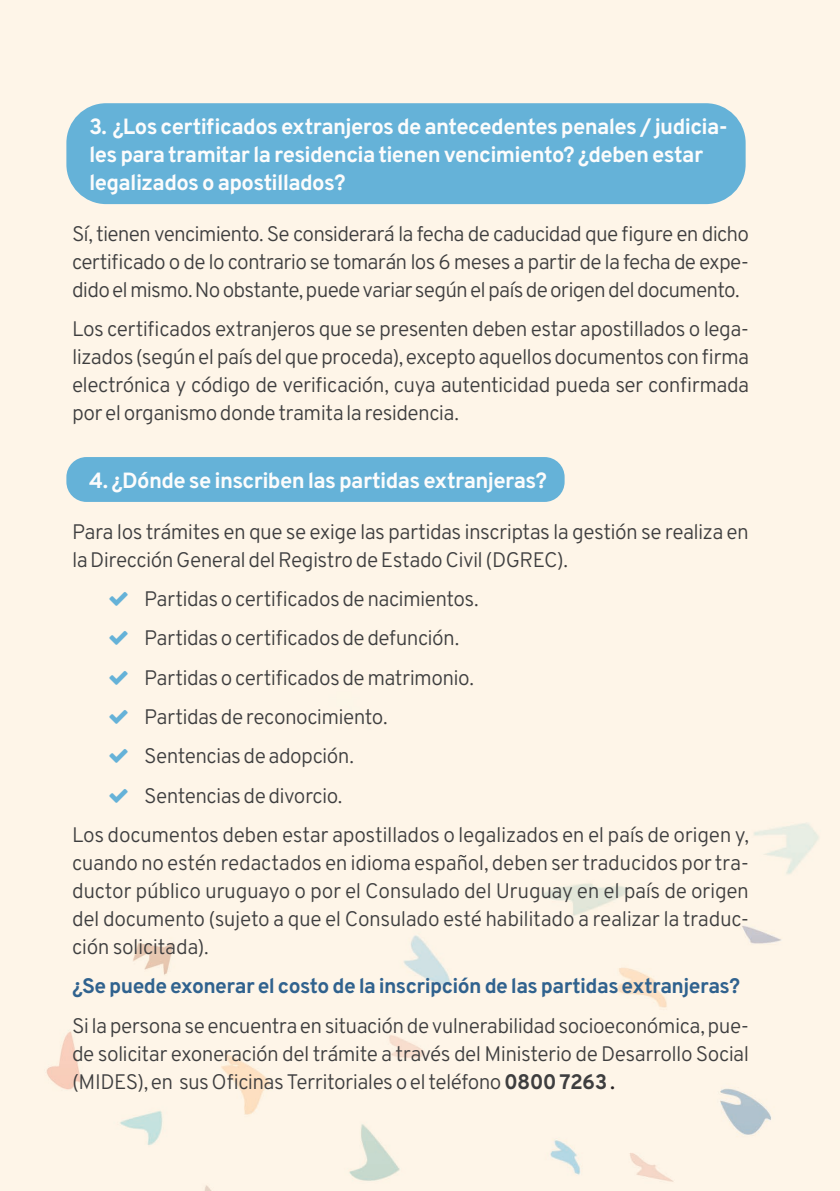
<style>
.page{position:relative;width:840px;height:1191px;background:#fff}
.page>*{position:absolute;margin:0;border:0;box-sizing:border-box;transform-origin:0 0}
.t1{font:700 22px/28px "Overpass";letter-spacing:-.03em;color:#fcfcfc}
.t2{font:300 21px/28px "Overpass";letter-spacing:-.025em;color:#3e3e3f;text-align:justify}
.t3{font:700 21px "Overpass";letter-spacing:-.025em;color:#30628e}
.s1{font-weight:700}
.s2{font-weight:400;font-size:22px;color:#231f20}
</style>
<div class="page">
<div style="left:0;top:0;width:839px;height:1191px;background:#fef5e8"></div>
<div style="left:66px;top:103px;width:679px;height:101px;background:#65b2d8;border-radius:40px"></div>
<div style="left:66px;top:457px;width:498px;height:45px;background:#65b2d8;border-radius:20px"></div>
<svg style="left:109px;top:592px;width:19px;height:13px"></svg>
<svg style="left:109px;top:631px;width:19px;height:14px"></svg>
<svg style="left:109px;top:670px;width:19px;height:14px"></svg>
<svg style="left:109px;top:710px;width:19px;height:13px"></svg>
<svg style="left:109px;top:749px;width:19px;height:14px"></svg>
<svg style="left:109px;top:788px;width:19px;height:14px"></svg>
<p class="t1" style="left:89px;top:111px;width:640px">3. ¿Los certificados extranjeros de antecedentes penales / judicia&shy;les para tramitar la residencia tienen vencimiento? ¿deben estar legalizados o apostillados?</p>
<p class="t2" style="left:72px;top:219px;width:678px">Sí, tienen vencimiento. Se considerará la fecha de caducidad que figure en dicho certificado o de lo contrario se tomarán los 6 meses a partir de la fecha de expe&shy;dido el mismo. No obstante, puede variar según el país de origen del documento.</p>
<p class="t2" style="left:72px;top:314px;width:678px">Los certificados extranjeros que se presenten deben estar apostillados o lega&shy;lizados (según el país del que proceda), excepto aquellos documentos con firma electrónica y código de verificación, cuya autenticidad pueda ser confirmada por el organismo donde tramita la residencia.</p>
<p class="t1" style="left:89px;top:465px;width:459px">4. ¿Dónde se inscriben las partidas extranjeras?</p>
<p class="t2" style="left:72px;top:516px;width:678px">Para los trámites en que se exige las partidas inscriptas la gestión se realiza en la Dirección General del Registro de Estado Civil (DGREC).</p>
<p class="t2" style="left:144px;top:584px;width:336px">Partidas o certificados de nacimientos.</p>
<p class="t2" style="left:144px;top:623px;width:316px">Partidas o certificados de defunción.</p>
<p class="t2" style="left:144px;top:662px;width:331px">Partidas o certificados de matrimonio.</p>
<p class="t2" style="left:144px;top:702px;width:245px">Partidas de reconocimiento.</p>
<p class="t2" style="left:144px;top:741px;width:211px">Sentencias de adopción.</p>
<p class="t2" style="left:144px;top:780px;width:200px">Sentencias de divorcio.</p>
<p class="t2" style="left:72px;top:820px;width:678px">Los documentos deben estar apostillados o legalizados en el país de origen y,</p>
<p class="t2" style="left:72px;top:848px;width:678px">cuando no estén redactados en idioma español, deben ser traducidos por tra&shy;ductor público uruguayo o por el Consulado del Uruguay en el país de origen del documento (sujeto a que el Consulado esté habilitado a realizar la traduc&shy;ción solicitada).</p>
<p class="t3" style="left:72px;top:969px;width:669px">¿Se puede exonerar el costo de la inscripción de las partidas extranjeras?</p>
<p class="t2" style="left:72px;top:1010px;width:678px">Si la persona se encuentra en situación de vulnerabilidad socioeconómica, pue&shy;de solicitar exoneración del trámite a través del Ministerio de Desarrollo Social (MIDES), en sus Oficinas Territoriales o el teléfono <span class="s1">0800 7263</span><span class="s2">.</span></p>
</div>
